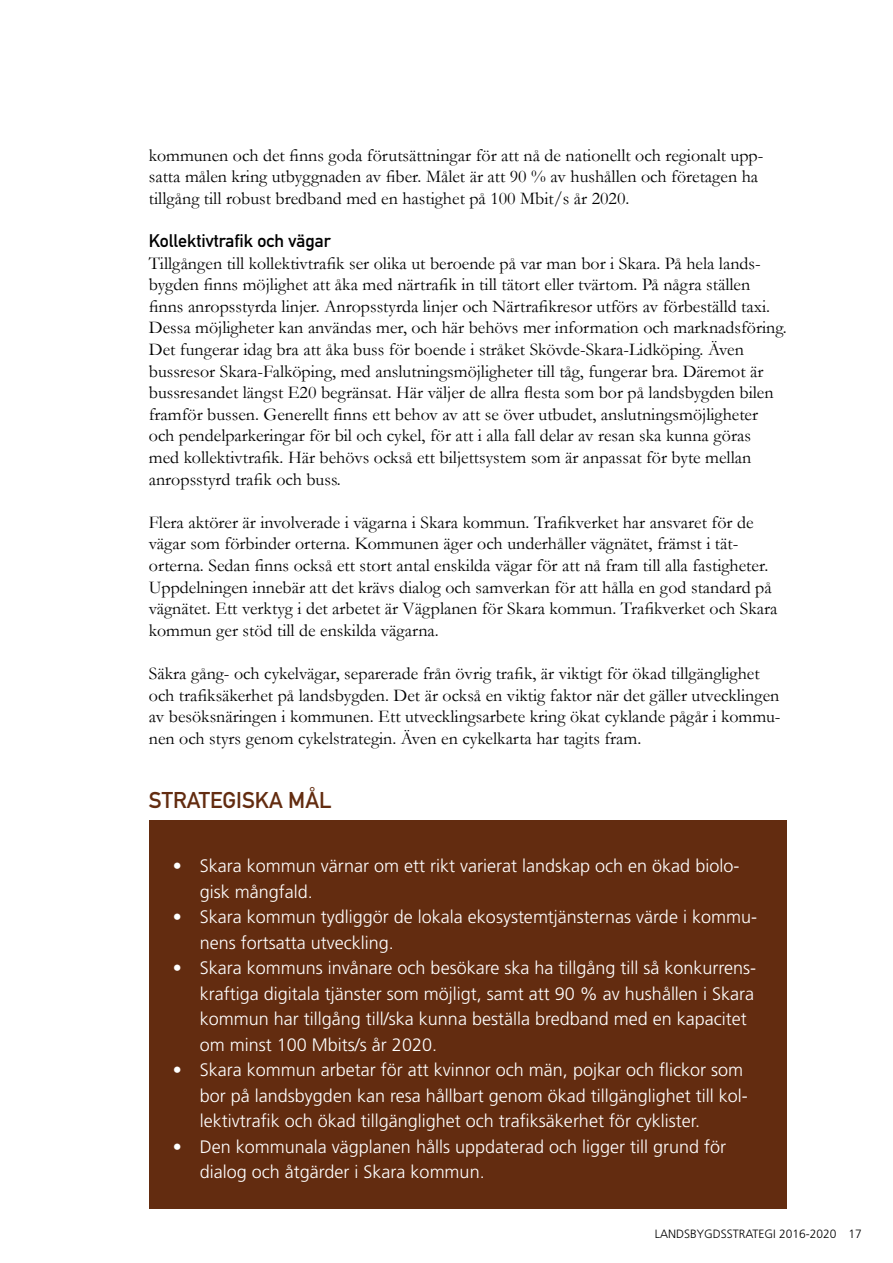
<style>
.page{position:relative;width:893px;height:1263px;background:#fff}
.page>*{position:absolute;margin:0;border:0;box-sizing:border-box;transform-origin:0 0}
.t1{font:22.5px "DIN Mittelschrift Std";color:#632c10}
.t2{font:18px/21.6px "Garamond";color:#000}
.t3{font:300 18px/25.5px "Frutiger LT Std";color:#fff}
.t4{font:18px "DIN Mittelschrift Std";color:#000}
.t5{font:300 12px "Frutiger LT Std";color:#000}
</style>
<div class="page">
<div style="left:149px;top:821px;width:638px;height:388px;background:#632c10"></div>
<p class="t2" style="left:149px;top:144px;width:616px">kommunen och det finns goda förutsättningar för att nå de nationellt och regionalt upp&shy;satta målen kring utbyggnaden av fiber. Målet är att 90 % av hushållen och företagen ha tillgång till robust bredband med en hastighet på 100 Mbit/s år 2020.</p>
<p class="t4" style="left:149px;top:230px;width:184px">Kollektivtrafik och vägar</p>
<p class="t2" style="left:149px;top:252px;width:639px">Tillgången till kollektivtrafik ser olika ut beroende på var man bor i Skara. På hela lands&shy;bygden finns möjlighet att åka med närtrafik in till tätort eller tvärtom. På några ställen finns anropsstyrda linjer. Anropsstyrda linjer och Närtrafikresor utförs av förbeställd taxi.<br>Dessa möjligheter kan användas mer, och här behövs mer information och marknadsföring.<br>Det fungerar idag bra att åka buss för boende i stråket Skövde-Skara-Lidköping. Även bussresor Skara-Falköping, med anslutningsmöjligheter till tåg, fungerar bra. Däremot är bussresandet längst E20 begränsat. Här väljer de allra flesta som bor på landsbygden bilen framför bussen. Generellt finns ett behov av att se över utbudet, anslutningsmöjligheter och pendelparkeringar för bil och cykel, för att i alla fall delar av resan ska kunna göras<br>med kollektivtrafik. Här behövs också ett biljettsystem som är anpassat för byte mellan anropsstyrd trafik och buss.</p>
<p class="t2" style="left:149px;top:511px;width:630px">Flera aktörer är involverade i vägarna i Skara kommun. Trafikverket har ansvaret för de vägar som förbinder orterna. Kommunen äger och underhåller vägnätet, främst i tät&shy;orterna. Sedan finns också ett stort antal enskilda vägar för att nå fram till alla fastigheter.<br>Uppdelningen innebär att det krävs dialog och samverkan för att hålla en god standard på vägnätet. Ett verktyg i det arbetet är Vägplanen för Skara kommun. Trafikverket och Skara kommun ger stöd till de enskilda vägarna.</p>
<p class="t2" style="left:149px;top:662px;width:633px">Säkra gång- och cykelvägar, separerade från övrig trafik, är viktigt för ökad tillgänglighet och trafiksäkerhet på landsbygden. Det är också en viktig faktor när det gäller utvecklingen av besöksnäringen i kommunen. Ett utvecklingsarbete kring ökat cyklande pågår i kommu&shy;nen och styrs genom cykelstrategin. Även en cykelkarta har tagits fram.</p>
<p class="t1" style="left:149px;top:787px;width:184px">STRATEGISKA MÅL</p>
<p class="t3" style="left:200px;top:853px;width:541px;text-indent:-27px">• Skara kommun värnar om ett rikt varierat landskap och en ökad biolo&shy;gisk mångfald.</p>
<p class="t3" style="left:200px;top:904px;width:559px;text-indent:-27px">• Skara kommun tydliggör de lokala ekosystemtjänsternas värde i kommu&shy;nens fortsatta utveckling.</p>
<p class="t3" style="left:200px;top:955px;width:558px;text-indent:-27px">• Skara kommuns invånare och besökare ska ha tillgång till så konkurrens&shy;kraftiga digitala tjänster som möjligt, samt att 90 % av hushållen i Skara kommun har tillgång till/ska kunna beställa bredband med en kapacitet om minst 100 Mbits/s år 2020.</p>
<p class="t3" style="left:200px;top:1057px;width:549px;text-indent:-27px">• Skara kommun arbetar för att kvinnor och män, pojkar och flickor som bor på landsbygden kan resa hållbart genom ökad tillgänglighet till kol&shy;lektivtrafik och ökad tillgänglighet och trafiksäkerhet för cyklister.</p>
<p class="t3" style="left:200px;top:1134px;width:528px;text-indent:-27px">• Den kommunala vägplanen hålls uppdaterad och ligger till grund för dialog och åtgärder i Skara kommun.</p>
<p class="t5" style="left:655px;top:1227px;width:209px">LANDSBYGDSSTRATEGI 2016-2020 17</p>
</div>
